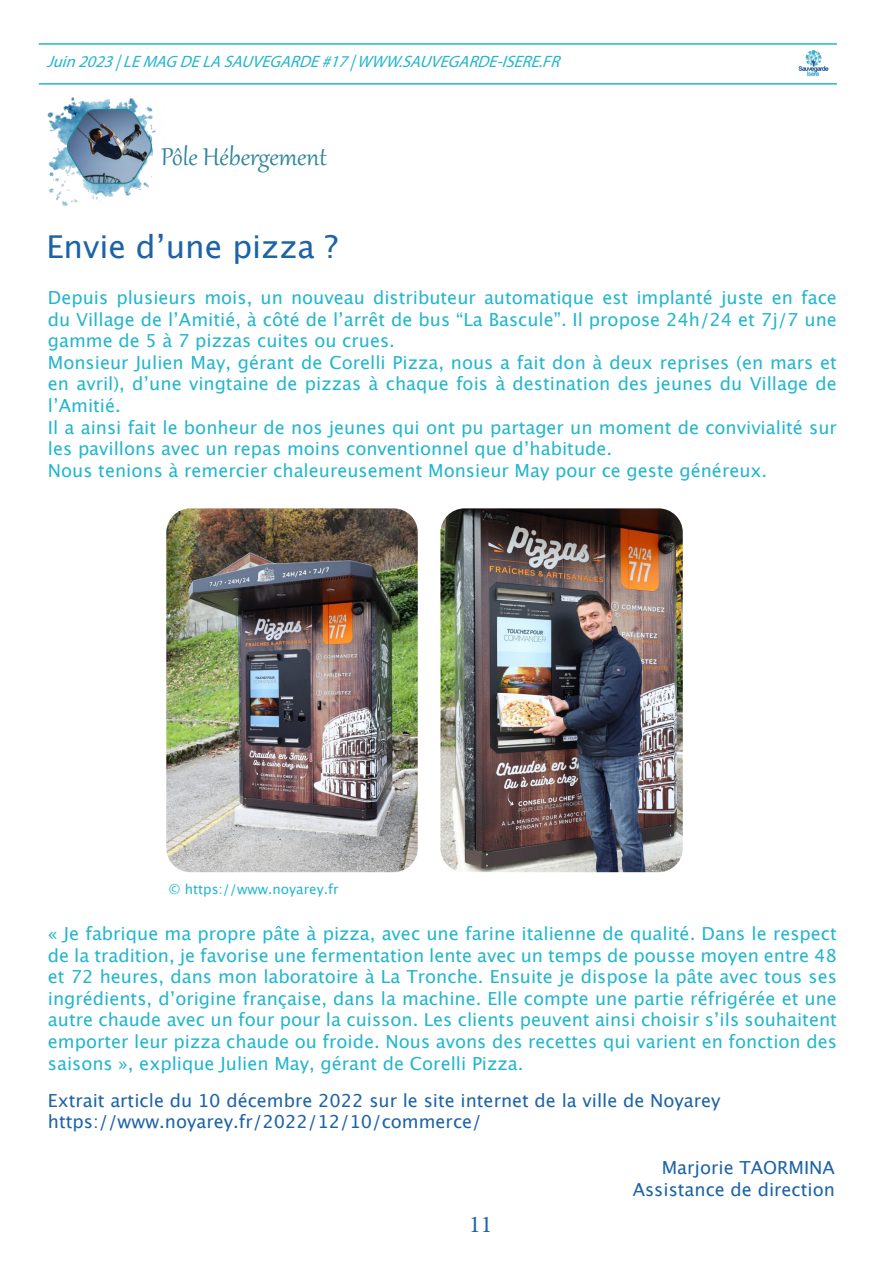
<style>
.page{position:relative;width:893px;height:1263px;background:#fff}
.page>*{position:absolute;margin:0;border:0;box-sizing:border-box;transform-origin:0 0}
.t1{font:31.5px "Lucida Grande";color:#1d63a7}
.t2{font:30px "Gabriola";color:#2f859b}
.t3{font:24px "Minion Pro";color:#1d63a7}
.t4{font:18px/21.6px "Lucida Grande";color:#23b6cc;text-align:justify}
.t5{font:18px "Lucida Grande";color:#1d63a7}
.t6{font:italic 16.5px "Myriad Pro";color:#23b6cc}
.t7{font:13.5px "Lucida Grande";color:#23b6cc}
</style>
<div class="page">
<hr style="left:39px;top:83px;width:798px;height:2px;background:#23b6cc">
<hr style="left:39px;top:43px;width:798px;height:2px;background:#23b6cc">
<img style="left:798px;top:50px;width:31px;height:27px">
<img style="left:440px;top:508px;width:243px;height:364px">
<img style="left:166px;top:508px;width:252px;height:364px">
<img style="left:47px;top:96px;width:109px;height:110px">
<p class="t6" style="left:46px;top:51px;width:520px">Juin2023|LEMAGDELASAUVEGARDE#17|WWW.SAUVEGARDE-ISERE.FR</p>
<p class="t2" style="left:161px;top:137px;width:167px">Pôle Hébergement</p>
<p class="t1" style="left:46px;top:229px;width:293px">Envie d’une pizza ?</p>
<p class="t4" style="left:48px;top:287px;width:790px">Depuis plusieurs mois, un nouveau distributeur automatique est implanté juste en face du Village de l’Amitié, à côté de l’arrêt de bus “La Bascule”. Il propose 24h/24 et 7j/7 une gamme de 5 à 7 pizzas cuites ou crues.</p>
<p class="t4" style="left:48px;top:352px;width:790px">Monsieur Julien May, gérant de Corelli Pizza, nous a fait don à deux reprises (en mars et en avril), d’une vingtaine de pizzas à chaque fois à destination des jeunes du Village de l’Amitié.</p>
<p class="t4" style="left:48px;top:417px;width:790px">Il a ainsi fait le bonheur de nos jeunes qui ont pu partager un moment de convivialité sur les pavillons avec un repas moins conventionnel que d’habitude.</p>
<p class="t4" style="left:48px;top:460px;width:721px">Nous tenions à remercier chaleureusement Monsieur May pour ce geste généreux.</p>
<p class="t7" style="left:169px;top:881px;width:171px">© https://www.noyarey.fr</p>
<p class="t4" style="left:48px;top:923px;width:790px">« Je fabrique ma propre pâte à pizza, avec une farine italienne de qualité. Dans le respect de la tradition, je favorise une fermentation lente avec un temps de pousse moyen entre 48 et 72 heures, dans mon laboratoire à La Tronche. Ensuite je dispose la pâte avec tous ses ingrédients, d’origine française, dans la machine. Elle compte une partie réfrigérée et une autre chaude avec un four pour la cuisson. Les clients peuvent ainsi choisir s’ils souhaitent emporter leur pizza chaude ou froide. Nous avons des recettes qui varient en fonction des saisons », explique Julien May, gérant de Corelli Pizza.</p>
<p class="t5" style="left:48px;top:1090px;width:674px">Extrait article du 10 décembre 2022 sur le site internet de la ville de Noyarey</p>
<p class="t5" style="left:48px;top:1111px;width:435px">https://www.noyarey.fr/2022/12/10/commerce/</p>
<p class="t3" style="left:469px;top:1208px;width:25px">11</p>
<p class="t5" style="left:662px;top:1157px;width:175px">Marjorie TAORMINA</p>
<p class="t5" style="left:633px;top:1179px;width:204px">Assistance de direction</p>
</div>
